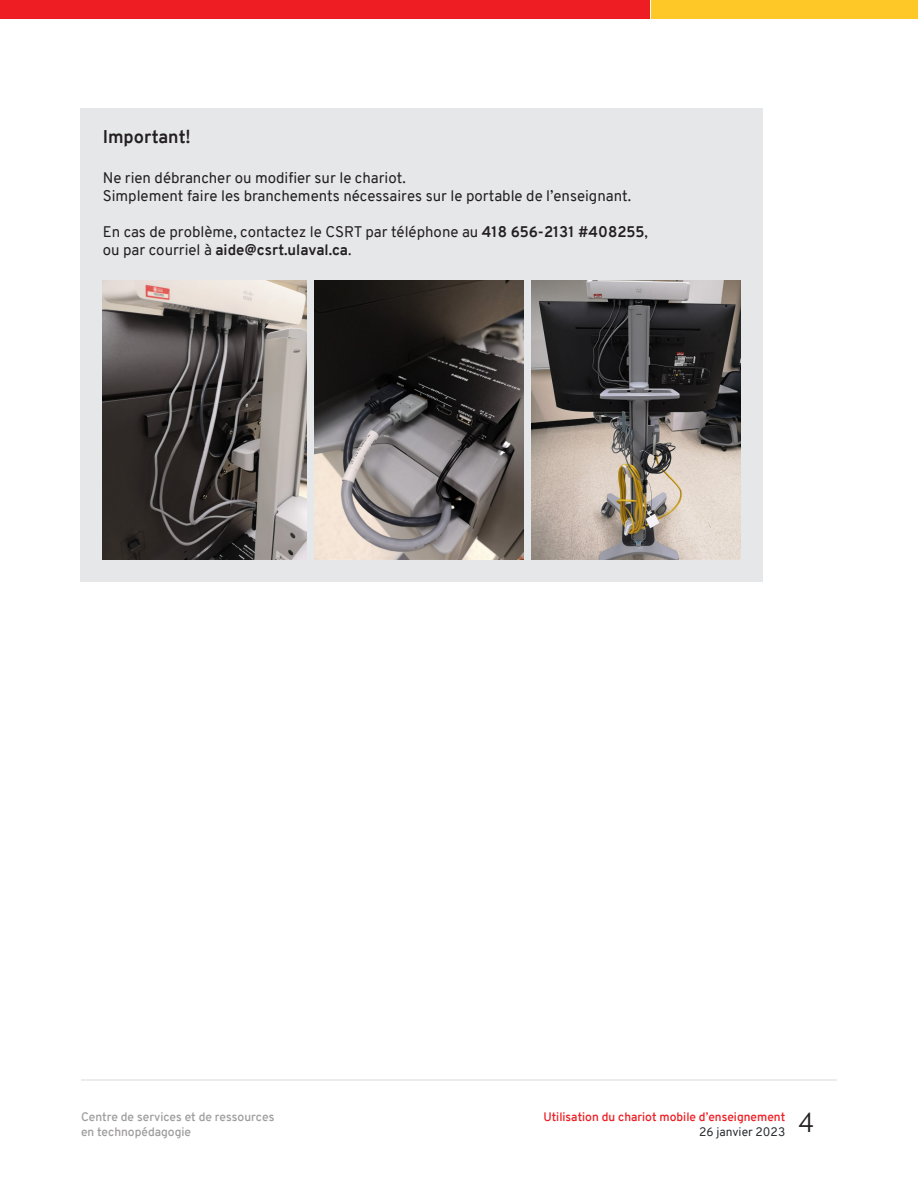
<style>
.page{position:relative;width:918px;height:1188px;background:#fff}
.page>*{position:absolute;margin:0;border:0;box-sizing:border-box;transform-origin:0 0}
.t1{font:300 27px "Overpass";color:#231f20}
.ST-2{font:700 18px "Overpass";color:#231f20}
.t2{font:15px/18px "Overpass";color:#231f20}
.t3{font:600 12px/14.4px "Overpass";color:#9f9d9e}
.t4{font:600 12px "Overpass";color:#ee1d23}
.t5{font:12px "Overpass";color:#292c2f}
.s1{font-weight:700}
</style>
<div class="page">
<div style="left:652px;top:0;width:266px;height:19px;background:#fec927"></div>
<div style="left:0;top:0;width:650px;height:19px;background:#ee1d23"></div>
<hr style="left:81px;top:1079px;width:756px;height:2px;background:#e6e7e9">
<div style="left:81px;top:108px;width:682px;height:473px;background:#e6e7e9"></div>
<img style="left:103px;top:281px;width:203px;height:278px">
<img style="left:314px;top:281px;width:209px;height:278px">
<img style="left:531px;top:281px;width:209px;height:278px">
<p class="ST-2" style="left:103px;top:124px;width:90px">Important!</p>
<p class="t2" style="left:103px;top:169px;width:304px">Ne rien débrancher ou modifier sur le chariot.</p>
<p class="t2" style="left:103px;top:187px;width:530px">Simplement faire les branchements nécessaires sur le portable de l’enseignant.</p>
<p class="t2" style="left:103px;top:223px;width:547px">En cas de problème, contactez le CSRT par téléphone au <span class="s1">418 656-2131 #408255</span>, ou par courriel à <span class="s1">aide@csrt.ulaval.ca</span>.</p>
<p class="t3" style="left:81px;top:1110px;width:195px">Centre de services et de ressources en technopédagogie</p>
<h1 class="t1" style="left:798px;top:1103px;width:18px">4</h1>
<p class="t4" style="left:543px;top:1109px;width:243px">Utilisation du chariot mobile d’enseignement</p>
<p class="t5" style="left:699px;top:1123px;width:87px">26 janvier 2023</p>
</div>
